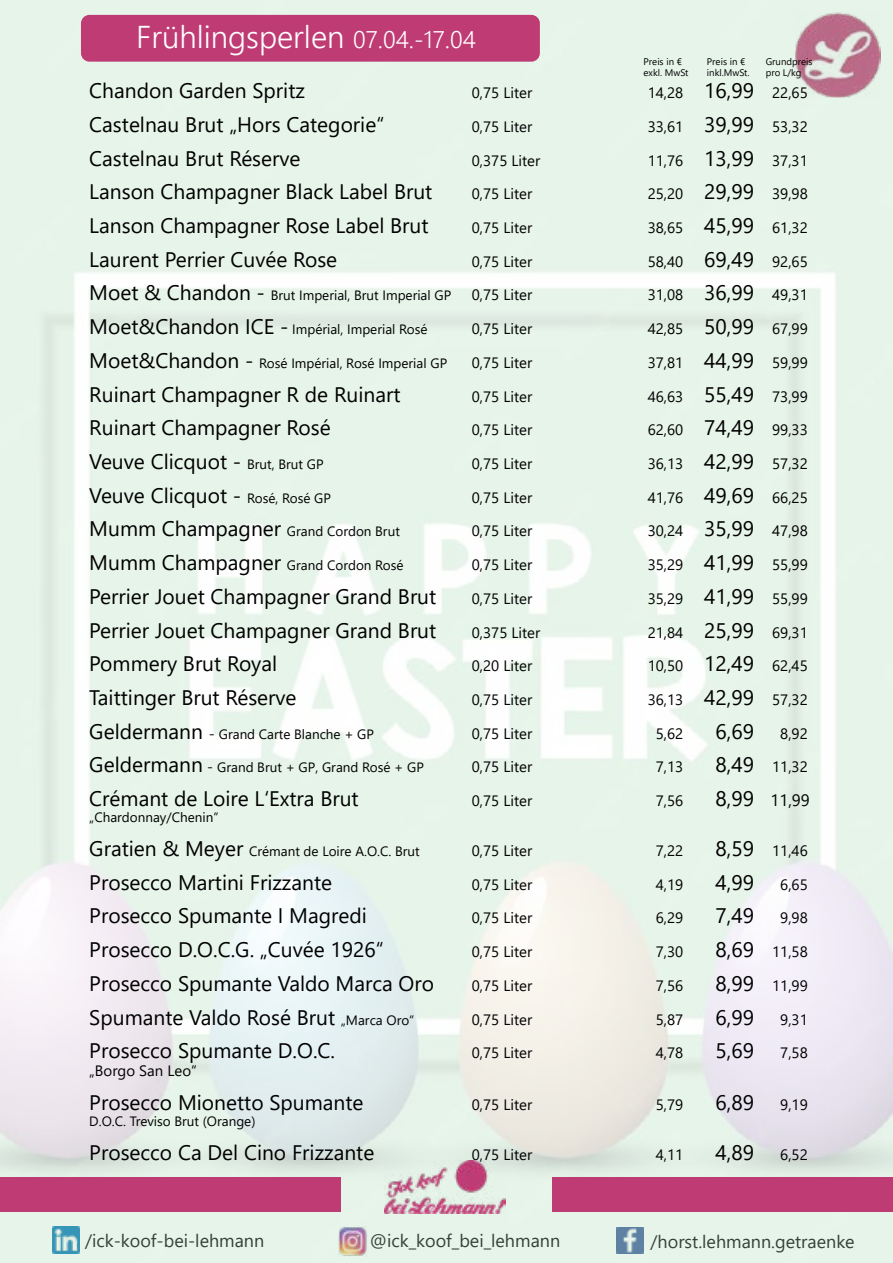
<style>
.page{position:relative;width:893px;height:1263px;background:#fff}
.page>*{position:absolute;margin:0;border:0;box-sizing:border-box;transform-origin:0 0}
.t1{font:300 31.5px "Segoe UI";color:#fff}
.t2{font:21px "Segoe UI";color:#000}
.t3{font:18px "Segoe UI";color:#000}
.t4{font:16.5px "Segoe UI";color:#000}
.t5{font:15px "Segoe UI";color:#000}
.t6{font:13.5px "Segoe UI";color:#000}
.t7{font:9.6px/11.6px "Segoe UI";color:#000}
.s1{font-size:24px}
.s2{font-size:21px}
.s3{font-size:13.5px}
.s4{font-size:15px}
</style>
<div class="page">
<img style="left:0;top:1px;width:893px;height:1262px">
<div style="left:81px;top:15px;width:459px;height:47px;background:#bf3b74;border-radius:9px"></div>
<div style="left:0;top:1178px;width:340px;height:34px;background:#bf3b74"></div>
<img style="left:384px;top:1161px;width:121px;height:52px">
<div style="left:553px;top:1178px;width:340px;height:34px;background:#bf3b74"></div>
<h1 class="t1" style="left:136px;top:8px;width:341px">Frühlingsperlen <span class="s1">07.04.-17.04</span></h1>
<p class="t7" style="left:644px;top:55px;width:46px">Preis in € exkl. MwSt</p>
<p class="t7" style="left:707px;top:55px;width:44px">Preis in € inkl.MwSt.</p>
<p class="t7" style="left:766px;top:55px;width:48px">Grundpreis pro L/kg</p>
<h2 class="t2" style="left:89px;top:71px;width:217px">Chandon Garden Spritz</h2>
<p class="t5" style="left:472px;top:79px;width:62px">0,75 Liter</p>
<p class="t5" style="left:648px;top:79px;width:162px">14,28 <span class="s2">16,99</span> 22,65</p>
<h2 class="t2" style="left:89px;top:105px;width:296px">Castelnau Brut „Hors Categorie“</h2>
<p class="t5" style="left:472px;top:112px;width:62px">0,75 Liter</p>
<p class="t5" style="left:648px;top:112px;width:162px">33,61 <span class="s2">39,99</span> 53,32</p>
<h2 class="t2" style="left:89px;top:138px;width:213px">Castelnau Brut Réserve</h2>
<p class="t5" style="left:472px;top:146px;width:70px">0,375 Liter</p>
<p class="t5" style="left:648px;top:146px;width:162px">11,76 <span class="s2">13,99</span> 37,31</p>
<h2 class="t2" style="left:89px;top:172px;width:345px">Lanson Champagner Black Label Brut</h2>
<p class="t5" style="left:472px;top:180px;width:62px">0,75 Liter</p>
<p class="t5" style="left:648px;top:180px;width:162px">25,20 <span class="s2">29,99</span> 39,98</p>
<h2 class="t2" style="left:89px;top:206px;width:341px">Lanson Champagner Rose Label Brut</h2>
<p class="t5" style="left:472px;top:214px;width:62px">0,75 Liter</p>
<p class="t5" style="left:648px;top:214px;width:162px">38,65 <span class="s2">45,99</span> 61,32</p>
<h2 class="t2" style="left:89px;top:239px;width:249px">Laurent Perrier Cuvée Rose</h2>
<p class="t5" style="left:472px;top:247px;width:62px">0,75 Liter</p>
<p class="t5" style="left:648px;top:247px;width:162px">58,40 <span class="s2">69,49</span> 92,65</p>
<p class="t6" style="left:89px;top:283px;width:363px"><span class="s2">Moet &amp; Chandon -</span> Brut Imperial, Brut Imperial GP</p>
<p class="t5" style="left:472px;top:281px;width:62px">0,75 Liter</p>
<p class="t5" style="left:648px;top:281px;width:162px">31,08 <span class="s2">36,99</span> 49,31</p>
<p class="t6" style="left:89px;top:317px;width:340px"><span class="s2">Moet&amp;Chandon ICE -</span> Impérial, Imperial Rosé</p>
<p class="t5" style="left:472px;top:315px;width:62px">0,75 Liter</p>
<p class="t5" style="left:648px;top:315px;width:162px">42,85 <span class="s2">50,99</span> 67,99</p>
<p class="t6" style="left:89px;top:350px;width:359px"><span class="s2">Moet&amp;Chandon -</span> Rosé Impérial, Rosé Imperial GP</p>
<p class="t5" style="left:472px;top:348px;width:62px">0,75 Liter</p>
<p class="t5" style="left:648px;top:348px;width:162px">37,81 <span class="s2">44,99</span> 59,99</p>
<h2 class="t2" style="left:89px;top:374px;width:313px">Ruinart Champagner R de Ruinart</h2>
<p class="t5" style="left:472px;top:382px;width:62px">0,75 Liter</p>
<p class="t5" style="left:648px;top:382px;width:162px">46,63 <span class="s2">55,49</span> 73,99</p>
<h2 class="t2" style="left:89px;top:408px;width:243px">Ruinart Champagner Rosé</h2>
<p class="t5" style="left:472px;top:416px;width:62px">0,75 Liter</p>
<p class="t5" style="left:648px;top:416px;width:162px">62,60 <span class="s2">74,49</span> 99,33</p>
<h2 class="t2" style="left:89px;top:442px;width:236px">Veuve Clicquot - <span class="s3">Brut, Brut GP</span></h2>
<p class="t5" style="left:472px;top:449px;width:62px">0,75 Liter</p>
<p class="t5" style="left:648px;top:449px;width:162px">36,13 <span class="s2">42,99</span> 57,32</p>
<h2 class="t2" style="left:89px;top:475px;width:243px">Veuve Clicquot - <span class="s3">Rosé, Rosé GP</span></h2>
<p class="t5" style="left:472px;top:483px;width:62px">0,75 Liter</p>
<p class="t5" style="left:648px;top:483px;width:162px">41,76 <span class="s2">49,69</span> 66,25</p>
<p class="t6" style="left:89px;top:519px;width:312px"><span class="s2">Mumm Champagner</span> Grand Cordon Brut</p>
<p class="t5" style="left:472px;top:517px;width:62px">0,75 Liter</p>
<p class="t5" style="left:648px;top:517px;width:162px">30,24 <span class="s2">35,99</span> 47,98</p>
<p class="t6" style="left:89px;top:553px;width:316px"><span class="s2">Mumm Champagner</span> Grand Cordon Rosé</p>
<p class="t5" style="left:472px;top:551px;width:62px">0,75 Liter</p>
<p class="t5" style="left:648px;top:551px;width:162px">35,29 <span class="s2">41,99</span> 55,99</p>
<h2 class="t2" style="left:89px;top:577px;width:349px">Perrier Jouet Champagner Grand Brut</h2>
<p class="t5" style="left:472px;top:584px;width:62px">0,75 Liter</p>
<p class="t5" style="left:648px;top:584px;width:162px">35,29 <span class="s2">41,99</span> 55,99</p>
<h2 class="t2" style="left:89px;top:610px;width:349px">Perrier Jouet Champagner Grand Brut</h2>
<p class="t5" style="left:472px;top:618px;width:70px">0,375 Liter</p>
<p class="t5" style="left:648px;top:618px;width:162px">21,84 <span class="s2">25,99</span> 69,31</p>
<h2 class="t2" style="left:89px;top:644px;width:189px">Pommery Brut Royal</h2>
<p class="t5" style="left:472px;top:652px;width:62px">0,20 Liter</p>
<p class="t5" style="left:648px;top:652px;width:162px">10,50 <span class="s2">12,49</span> 62,45</p>
<h2 class="t2" style="left:89px;top:678px;width:209px">Taittinger Brut Réserve</h2>
<p class="t5" style="left:472px;top:685px;width:62px">0,75 Liter</p>
<p class="t5" style="left:648px;top:685px;width:162px">36,13 <span class="s2">42,99</span> 57,32</p>
<p class="t6" style="left:89px;top:721px;width:286px"><span class="s2">Geldermann</span> <span class="s4">-</span> Grand Carte Blanche + GP</p>
<p class="t5" style="left:472px;top:719px;width:62px">0,75 Liter</p>
<p class="t5" style="left:656px;top:719px;width:29px">5,62</p>
<h2 class="t2" style="left:715px;top:711px;width:94px">6,69 <span class="s4">8,92</span></h2>
<p class="t6" style="left:89px;top:755px;width:336px"><span class="s2">Geldermann</span> <span class="s4">-</span> Grand Brut + GP, Grand Rosé + GP</p>
<p class="t5" style="left:472px;top:753px;width:62px">0,75 Liter</p>
<p class="t5" style="left:656px;top:753px;width:29px">7,13</p>
<p class="t5" style="left:715px;top:753px;width:94px"><span class="s2">8,49</span> 11,32</p>
<h2 class="t2" style="left:89px;top:779px;width:271px">Crémant de Loire L‘Extra Brut</h2>
<p class="t5" style="left:472px;top:787px;width:62px">0,75 Liter</p>
<p class="t5" style="left:656px;top:787px;width:29px">7,56</p>
<p class="t4" style="left:715px;top:785px;width:96px"><span class="s2">8,99</span> 11,99</p>
<p class="t6" style="left:89px;top:805px;width:131px">„Chardonnay/Chenin“</p>
<p class="t6" style="left:89px;top:838px;width:332px"><span class="s2">Gratien &amp; Meyer</span> Crémant de Loire A.O.C. Brut</p>
<p class="t5" style="left:472px;top:836px;width:62px">0,75 Liter</p>
<p class="t5" style="left:656px;top:836px;width:29px">7,22</p>
<p class="t5" style="left:715px;top:836px;width:94px"><span class="s2">8,59</span> 11,46</p>
<h2 class="t2" style="left:89px;top:862px;width:244px">Prosecco Martini Frizzante</h2>
<p class="t5" style="left:472px;top:870px;width:62px">0,75 Liter</p>
<p class="t5" style="left:656px;top:870px;width:29px">4,19</p>
<h2 class="t2" style="left:715px;top:862px;width:94px">4,99 <span class="s4">6,65</span></h2>
<h2 class="t2" style="left:89px;top:896px;width:279px">Prosecco Spumante I Magredi</h2>
<p class="t5" style="left:472px;top:904px;width:62px">0,75 Liter</p>
<p class="t5" style="left:656px;top:904px;width:29px">6,29</p>
<h2 class="t2" style="left:715px;top:896px;width:94px">7,49 <span class="s4">9,98</span></h2>
<h2 class="t2" style="left:89px;top:930px;width:296px">Prosecco D.O.C.G. „Cuvée 1926“</h2>
<p class="t5" style="left:472px;top:938px;width:62px">0,75 Liter</p>
<p class="t5" style="left:656px;top:938px;width:29px">7,30</p>
<p class="t5" style="left:715px;top:938px;width:94px"><span class="s2">8,69</span> 11,58</p>
<h2 class="t2" style="left:89px;top:963px;width:346px">Prosecco Spumante Valdo Marca Oro</h2>
<p class="t5" style="left:472px;top:971px;width:62px">0,75 Liter</p>
<p class="t5" style="left:656px;top:971px;width:29px">7,56</p>
<p class="t5" style="left:715px;top:971px;width:94px"><span class="s2">8,99</span> 11,99</p>
<h2 class="t2" style="left:89px;top:997px;width:327px">Spumante Valdo Rosé Brut <span class="s3">„Marca Oro“</span></h2>
<p class="t5" style="left:472px;top:1005px;width:62px">0,75 Liter</p>
<p class="t5" style="left:656px;top:1005px;width:29px">5,87</p>
<h2 class="t2" style="left:715px;top:997px;width:94px">6,99 <span class="s4">9,31</span></h2>
<h2 class="t2" style="left:89px;top:1031px;width:247px">Prosecco Spumante D.O.C.</h2>
<p class="t5" style="left:472px;top:1039px;width:62px">0,75 Liter</p>
<p class="t5" style="left:656px;top:1039px;width:29px">4,78</p>
<h2 class="t2" style="left:715px;top:1031px;width:94px">5,69 <span class="s4">7,58</span></h2>
<p class="t5" style="left:89px;top:1057px;width:109px">„Borgo San Leo“</p>
<h2 class="t2" style="left:89px;top:1083px;width:276px">Prosecco Mionetto Spumante</h2>
<p class="t5" style="left:472px;top:1090px;width:62px">0,75 Liter</p>
<p class="t5" style="left:656px;top:1090px;width:29px">5,79</p>
<h2 class="t2" style="left:715px;top:1083px;width:94px">6,89 <span class="s4">9,19</span></h2>
<p class="t6" style="left:89px;top:1108px;width:168px">D.O.C. Treviso Brut (Orange)</p>
<h2 class="t2" style="left:89px;top:1132px;width:287px">Prosecco Ca Del Cino Frizzante</h2>
<p class="t5" style="left:472px;top:1140px;width:62px">0,75 Liter</p>
<p class="t5" style="left:656px;top:1140px;width:29px">4,11</p>
<h2 class="t2" style="left:715px;top:1132px;width:94px">4,89 <span class="s4">6,52</span></h2>
<p class="t3" style="left:85px;top:1224px;width:181px">/ick-koof-bei-lehmann</p>
<p class="t3" style="left:370px;top:1224px;width:192px">@ick_koof_bei_lehmann</p>
<p class="t3" style="left:651px;top:1225px;width:206px">/horst.lehmann.getraenke</p>
</div>
